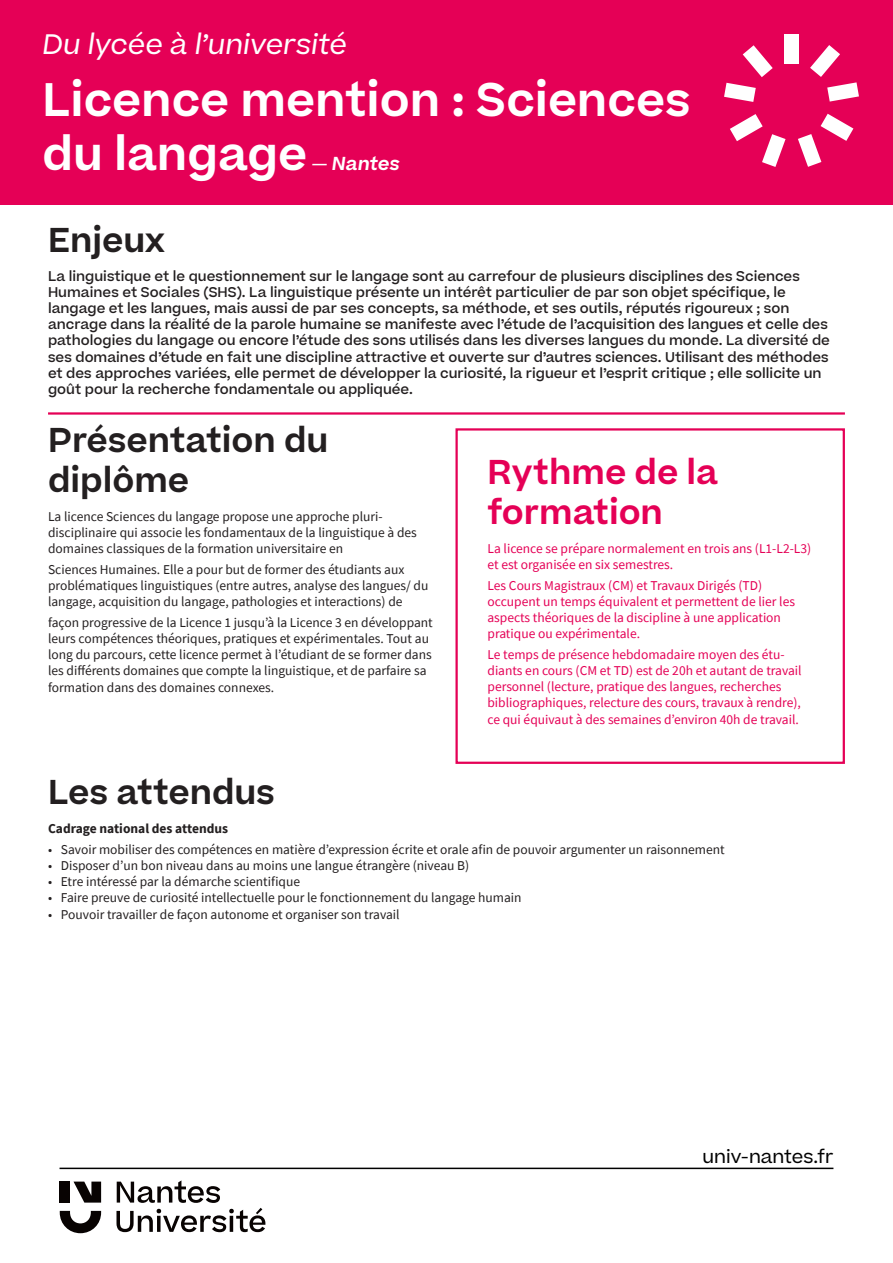
<style>
.page{position:relative;width:893px;height:1263px;background:#fff}
.page>*{position:absolute;margin:0;border:0;box-sizing:border-box;transform-origin:0 0}
.Titre_2{font:600 45px/54px "Beatrice";color:#fff}
.Titre{font:600 33px/39.6px "Beatrice";color:#231f20}
.titre_encart{font:600 33px/39.6px "Beatrice";color:#e50056}
.Titre_2-2{font:italic 27px "Beatrice";color:#fff}
.t1{font:18px "Beatrice";color:#000}
.Titre_2-3{font:italic 600 18px "Beatrice";letter-spacing:-.005em;color:#fff}
.info{font:13.5px/16.2px "Source Sans Pro";color:#231f20}
.verbatim{font:500 13.5px/16.2px "Beatrice";color:#231f20}
.info_encart{font:13.5px/16.2px "Source Sans Pro";color:#e50056}
.info-2{font:700 13.5px "Source Sans Pro";color:#231f20}
</style>
<div class="page">
<div style="left:0;top:0;width:893px;height:204px;background:#e50056"></div>
<div style="left:784px;top:34px;width:14px;height:30px;background:#fff"></div>
<svg style="left:743px;top:45px;width:30px;height:32px"></svg>
<svg style="left:724px;top:83px;width:32px;height:19px"></svg>
<svg style="left:730px;top:114px;width:55px;height:53px"></svg>
<svg style="left:798px;top:114px;width:55px;height:53px"></svg>
<svg style="left:810px;top:45px;width:49px;height:57px"></svg>
<div style="left:455px;top:428px;width:390px;height:336px;border:2px solid #e50056"></div>
<hr style="left:48px;top:412px;width:797px;height:3px;background:#e50056">
<hr style="left:60px;top:1167px;width:773px;height:2px;background:#000">
<svg style="left:116px;top:1180px;width:149px;height:52px"></svg>
<svg style="left:60px;top:1211px;width:41px;height:22px"></svg>
<svg style="left:74px;top:1181px;width:27px;height:21px"></svg>
<div style="left:60px;top:1181px;width:10px;height:21px;background:#080302"></div>
<p class="Titre_2-2" style="left:43px;top:26px;width:306px">Du lycée à l’université</p>
<p class="Titre_2" style="left:43px;top:73px;width:650px">Licence mention : Sciences du langage</p>
<p class="Titre_2-3" style="left:312px;top:151px;width:90px">— Nantes</p>
<p class="Titre" style="left:48px;top:220px;width:118px">Enjeux</p>
<p class="verbatim" style="left:48px;top:268px;width:783px">La linguistique et le questionnement sur le langage sont au carrefour de plusieurs disciplines des Sciences Humaines et Sociales (SHS). La linguistique présente un intérêt particulier de par son objet spécifique, le langage et les langues, mais aussi de par ses concepts, sa méthode, et ses outils, réputés rigoureux ; son ancrage dans la réalité de la parole humaine se manifeste avec l’étude de l’acquisition des langues et celle des pathologies du langage ou encore l’étude des sons utilisés dans les diverses langues du monde. La diversité de ses domaines d’étude en fait une discipline attractive et ouverte sur d’autres sciences. Utilisant des méthodes et des approches variées, elle permet de développer la curiosité, la rigueur et l’esprit critique ; elle sollicite un goût pour la recherche fondamentale ou appliquée.</p>
<p class="Titre" style="left:48px;top:421px;width:282px">Présentation du diplôme</p>
<p class="info" style="left:48px;top:508px;width:370px">La licence Sciences du langage propose une approche pluri&shy;disciplinaire qui associe les fondamentaux de la linguistique à des domaines classiques de la formation universitaire en</p>
<p class="info" style="left:48px;top:561px;width:382px">Sciences Humaines. Elle a pour but de former des étudiants aux problématiques linguistiques (entre autres, analyse des langues/ du langage, acquisition du langage, pathologies et interactions) de</p>
<p class="info" style="left:48px;top:614px;width:386px">façon progressive de la Licence 1 jusqu’à la Licence 3 en développant leurs compétences théoriques, pratiques et expérimentales. Tout au long du parcours, cette licence permet à l’étudiant de se former dans les différents domaines que compte la linguistique, et de parfaire sa formation dans des domaines connexes.</p>
<p class="titre_encart" style="left:487px;top:453px;width:232px">Rythme de la formation</p>
<p class="info_encart" style="left:487px;top:540px;width:325px">La licence se prépare normalement en trois ans (L1-L2-L3) et est organisée en six semestres.</p>
<p class="info_encart" style="left:487px;top:577px;width:309px">Les Cours Magistraux (CM) et Travaux Dirigés (TD) occupent un temps équivalent et permettent de lier les aspects théoriques de la discipline à une application pratique ou expérimentale.</p>
<p class="info_encart" style="left:487px;top:646px;width:316px">Le temps de présence hebdomadaire moyen des étu&shy;diants en cours (CM et TD) est de 20h et autant de travail personnel (lecture, pratique des langues, recherches bibliographiques, relecture des cours, travaux à rendre), ce qui équivaut à des semaines d’environ 40h de travail.</p>
<p class="Titre" style="left:48px;top:773px;width:228px">Les attendus</p>
<p class="info-2" style="left:48px;top:820px;width:182px">Cadrage national des attendus</p>
<p class="info" style="left:48px;top:841px;width:678px">• Savoir mobiliser des compétences en matière d’expression écrite et orale afin de pouvoir argumenter un raisonnement</p>
<p class="info" style="left:48px;top:857px;width:423px">• Disposer d’un bon niveau dans au moins une langue étrangère (niveau B)</p>
<p class="info" style="left:48px;top:873px;width:253px">• Etre intéressé par la démarche scientifique</p>
<p class="info" style="left:48px;top:890px;width:475px">• Faire preuve de curiosité intellectuelle pour le fonctionnement du langage humain</p>
<p class="info" style="left:48px;top:906px;width:353px">• Pouvoir travailler de façon autonome et organiser son travail</p>
<h3 class="t1" style="left:702px;top:1144px;width:132px">univ-nantes.fr</h3>
</div>
